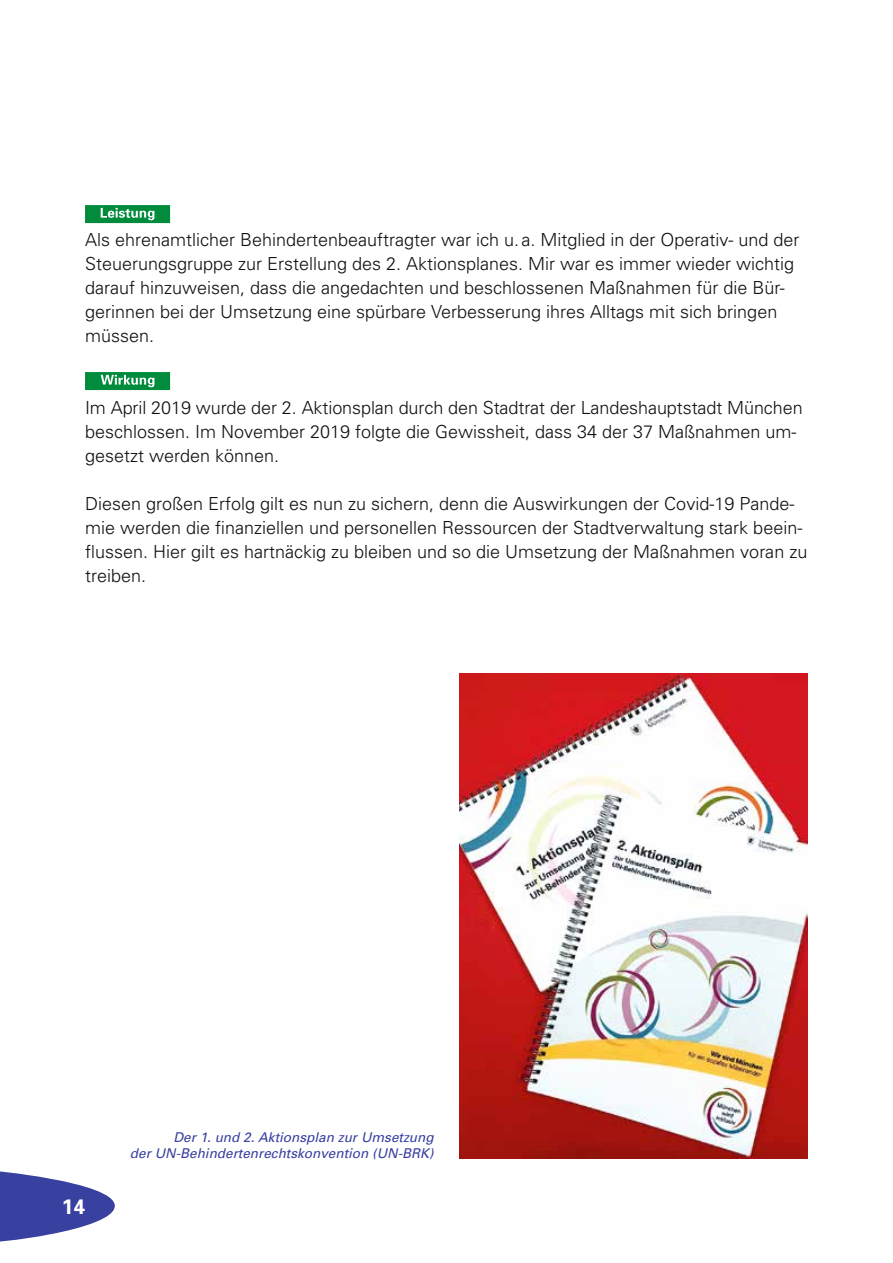
<style>
.page{position:relative;width:893px;height:1263px;background:#fff}
.page>*{position:absolute;margin:0;border:0;box-sizing:border-box;transform-origin:0 0}
.t1{font:700 21px "Univers";color:#fff}
.t2{font:300 18px/24px "Univers";color:#0f0f0d}
.t3{font:italic 13.5px/16.5px "Univers";color:#3840a0;text-align:right}
</style>
<div class="page">
<svg style="left:0;top:1171px;width:115px;height:71px"></svg>
<img style="left:459px;top:674px;width:349px;height:484px">
<svg style="left:85px;top:205px;width:85px;height:18px;background:#279d59"></svg>
<svg style="left:85px;top:372px;width:85px;height:18px;background:#289e5a"></svg>
<p class="t2" style="left:85px;top:227px;width:716px">Als ehrenamtlicher Behindertenbeauftragter war ich u. a. Mitglied in der Operativ- und der Steuerungsgruppe zur Erstellung des 2. Aktionsplanes. Mir war es immer wieder wichtig darauf hinzuweisen, dass die angedachten und beschlossenen Maßnahmen für die Bür&shy;gerinnen bei der Umsetzung eine spürbare Verbesserung ihres Alltags mit sich bringen müssen.</p>
<p class="t2" style="left:85px;top:395px;width:719px">Im April 2019 wurde der 2. Aktionsplan durch den Stadtrat der Landeshauptstadt München beschlossen. Im November 2019 folgte die Gewissheit, dass 34 der 37 Maßnahmen um&shy;gesetzt werden können.</p>
<p class="t2" style="left:85px;top:491px;width:724px">Diesen großen Erfolg gilt es nun zu sichern, denn die Auswirkungen der Covid-19 Pande&shy;mie werden die finanziellen und personellen Ressourcen der Stadtverwaltung stark beein&shy;flussen. Hier gilt es hartnäckig zu bleiben und so die Umsetzung der Maßnahmen voran zu treiben.</p>
<p class="t1" style="left:62px;top:1193px;width:25px">14</p>
<p class="t3" style="left:130px;top:1128px;width:305px">Der 1. und 2. Aktionsplan zur Umsetzung<br>der UN-Behindertenrechtskonvention (UN-BRK)</p>
</div>
